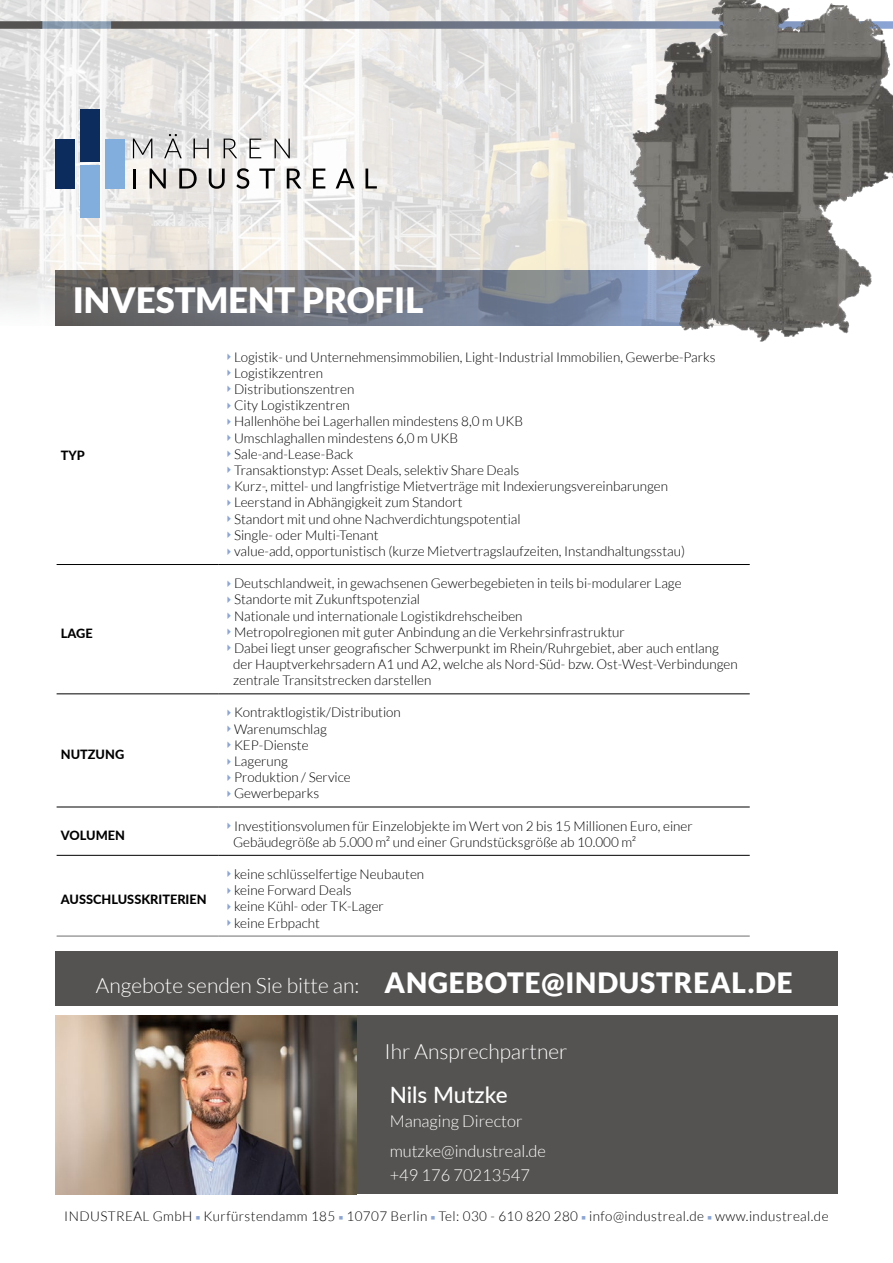
<style>
.page{position:relative;width:893px;height:1263px;background:#fff}
.page>*{position:absolute;margin:0;border:0;box-sizing:border-box;transform-origin:0 0}
.t1{font:900 34.95px "Lato";color:#fff}
.t2{font:900 28.05px "Lato";letter-spacing:.03em;color:#fff}
.t3{font:500 22.5px "Lato";color:#fff}
.t4{font:300 21px "Lato";color:#fff}
.t5{font:300 16.5px "Lato";color:#fff}
.t6{font:300 13.5px "Lato";color:#000}
.t7{font:300 13.5px "Lato";letter-spacing:.03em;color:#000}
.t8{font:800 12.75px "Lato";color:#000}
.s1{color:#8aa5d6}
</style>
<div class="page">
<img style="left:0;top:0;width:618px;height:325px">
<svg style="left:111px;top:21px;width:507px;height:8px;background:#6f737d"></svg>
<div style="left:55px;top:951px;width:783px;height:55px;background:#555351"></div>
<div style="left:55px;top:1016px;width:783px;height:178px;background:#555351"></div>
<div style="left:40px;top:21px;width:71px;height:8px;background:#8b9daf"></div>
<svg style="left:133px;top:139px;width:19px;height:19px"></svg>
<svg style="left:164px;top:134px;width:18px;height:24px"></svg>
<svg style="left:193px;top:139px;width:16px;height:19px"></svg>
<svg style="left:224px;top:139px;width:13px;height:19px"></svg>
<svg style="left:249px;top:139px;width:12px;height:19px"></svg>
<svg style="left:275px;top:139px;width:15px;height:19px"></svg>
<hr style="left:133px;top:169px;width:3px;height:20px;background:#000">
<svg style="left:150px;top:169px;width:16px;height:20px"></svg>
<svg style="left:179px;top:169px;width:18px;height:20px"></svg>
<svg style="left:209px;top:169px;width:16px;height:20px"></svg>
<svg style="left:236px;top:168px;width:13px;height:21px"></svg>
<svg style="left:259px;top:169px;width:16px;height:20px"></svg>
<svg style="left:287px;top:169px;width:14px;height:20px"></svg>
<svg style="left:313px;top:169px;width:12px;height:20px"></svg>
<svg style="left:336px;top:169px;width:18px;height:20px"></svg>
<svg style="left:365px;top:169px;width:12px;height:20px"></svg>
<div style="left:80px;top:109px;width:20px;height:53px;background:#0d2c5e"></div>
<div style="left:80px;top:166px;width:20px;height:52px;background:#82aedd"></div>
<div style="left:55px;top:139px;width:20px;height:50px;background:#0d2c5e"></div>
<div style="left:105px;top:139px;width:20px;height:50px;background:#82aedd"></div>
<img style="left:618px;top:0;width:275px;height:342px">
<img style="left:55px;top:1016px;width:301px;height:178px">
<div style="left:0;top:21px;width:42px;height:8px;background:#555351"></div>
<hr style="left:57px;top:564px;width:161px;height:1px;background:#000">
<hr style="left:218px;top:564px;width:532px;height:1px;background:#000">
<hr style="left:57px;top:694px;width:161px;height:1px;background:#000">
<hr style="left:218px;top:694px;width:532px;height:1px;background:#000">
<hr style="left:57px;top:807px;width:161px;height:1px;background:#000">
<hr style="left:218px;top:807px;width:532px;height:1px;background:#000">
<hr style="left:57px;top:855px;width:161px;height:1px;background:#000">
<hr style="left:218px;top:855px;width:532px;height:1px;background:#000">
<hr style="left:57px;top:936px;width:161px;height:1px;background:#706f6f">
<hr style="left:218px;top:936px;width:532px;height:1px;background:#706f6f">
<p class="t1" style="left:73px;top:280px;width:352px">INVESTMENT PROFIL</p>
<p class="t8" style="left:61px;top:446px;width:26px">TYP</p>
<p class="t8" style="left:61px;top:624px;width:33px">LAGE</p>
<p class="t8" style="left:61px;top:745px;width:65px">NUTZUNG</p>
<p class="t8" style="left:61px;top:825px;width:66px">VOLUMEN</p>
<p class="t8" style="left:61px;top:890px;width:147px">AUSSCHLUSSKRITERIEN</p>
<p class="t6" style="left:234px;top:349px;width:483px">Logistik- und Unternehmensimmobilien, Light-Industrial Immobilien, Gewerbe-Parks</p>
<p class="t6" style="left:234px;top:366px;width:91px">Logistikzentren</p>
<p class="t6" style="left:234px;top:382px;width:122px">Distributionszentren</p>
<p class="t6" style="left:234px;top:398px;width:117px">City Logistikzentren</p>
<p class="t6" style="left:234px;top:414px;width:290px">Hallenhöhe bei Lagerhallen mindestens 8,0 m UKB</p>
<p class="t6" style="left:234px;top:430px;width:225px">Umschlaghallen mindestens 6,0 m UKB</p>
<p class="t6" style="left:234px;top:447px;width:121px">Sale-and-Lease-Back</p>
<p class="t6" style="left:234px;top:463px;width:287px">Transaktionstyp: Asset Deals, selektiv Share Deals</p>
<p class="t6" style="left:234px;top:479px;width:435px">Kurz-, mittel- und langfristige Mietverträge mit Indexierungsvereinbarungen</p>
<p class="t6" style="left:234px;top:495px;width:230px">Leerstand in Abhängigkeit zum Standort</p>
<p class="t6" style="left:234px;top:511px;width:288px">Standort mit und ohne Nachverdichtungspotential</p>
<p class="t6" style="left:234px;top:528px;width:146px">Single- oder Multi-Tenant</p>
<p class="t6" style="left:234px;top:544px;width:452px">value-add, opportunistisch (kurze Mietvertragslaufzeiten, Instandhaltungsstau)</p>
<p class="t6" style="left:234px;top:576px;width:449px">Deutschlandweit, in gewachsenen Gewerbegebieten in teils bi-modularer Lage</p>
<p class="t6" style="left:234px;top:592px;width:188px">Standorte mit Zukunftspotenzial</p>
<p class="t6" style="left:234px;top:608px;width:290px">Nationale und internationale Logistikdrehscheiben</p>
<p class="t6" style="left:234px;top:625px;width:392px">Metropolregionen mit guter Anbindung an die Verkehrsinfrastruktur</p>
<p class="t6" style="left:234px;top:641px;width:486px">Dabei liegt unser geografischer Schwerpunkt im Rhein/Ruhrgebiet, aber auch entlang</p>
<p class="t6" style="left:233px;top:657px;width:506px">der Hauptverkehrsadern A1 und A2, welche als Nord-Süd- bzw. Ost-West-Verbindungen</p>
<p class="t6" style="left:233px;top:673px;width:200px">zentrale Transitstrecken darstellen</p>
<p class="t6" style="left:234px;top:705px;width:168px">Kontraktlogistik/Distribution</p>
<p class="t6" style="left:234px;top:722px;width:94px">Warenumschlag</p>
<p class="t6" style="left:234px;top:738px;width:76px">KEP-Dienste</p>
<p class="t6" style="left:234px;top:754px;width:55px">Lagerung</p>
<p class="t6" style="left:234px;top:770px;width:118px">Produktion / Service</p>
<p class="t6" style="left:234px;top:786px;width:87px">Gewerbeparks</p>
<p class="t6" style="left:234px;top:818px;width:460px">Investitionsvolumen für Einzelobjekte im Wert von 2 bis 15 Millionen Euro, einer</p>
<p class="t6" style="left:233px;top:835px;width:405px">Gebäudegröße ab 5.000 m² und einer Grundstücksgröße ab 10.000 m²</p>
<p class="t6" style="left:234px;top:867px;width:192px">keine schlüsselfertige Neubauten</p>
<p class="t6" style="left:234px;top:883px;width:119px">keine Forward Deals</p>
<p class="t6" style="left:234px;top:899px;width:151px">keine Kühl- oder TK-Lager</p>
<p class="t6" style="left:234px;top:915px;width:87px">keine Erbpacht</p>
<p class="t4" style="left:96px;top:974px;width:265px">Angebote senden Sie bitte an:</p>
<p class="t2" style="left:385px;top:966px;width:410px">ANGEBOTE@INDUSTREAL.DE</p>
<p class="t4" style="left:385px;top:1040px;width:184px">Ihr Ansprechpartner</p>
<p class="t3" style="left:390px;top:1079px;width:119px">Nils Mutzke</p>
<p class="t5" style="left:390px;top:1112px;width:134px">Managing Director</p>
<p class="t5" style="left:390px;top:1142px;width:158px">mutzke@industreal.de</p>
<p class="t5" style="left:390px;top:1166px;width:142px">+49 176 70213547</p>
<p class="t7" style="left:64px;top:1209px;width:766px">INDUSTREAL GmbH <span class="s1">■</span> Kurfürstendamm 185 <span class="s1">■</span> 10707 Berlin <span class="s1">■</span> Tel: 030 - 610 820 280 <span class="s1">■</span> info@industreal.de <span class="s1">■</span> www.industreal.de</p>
</div>
